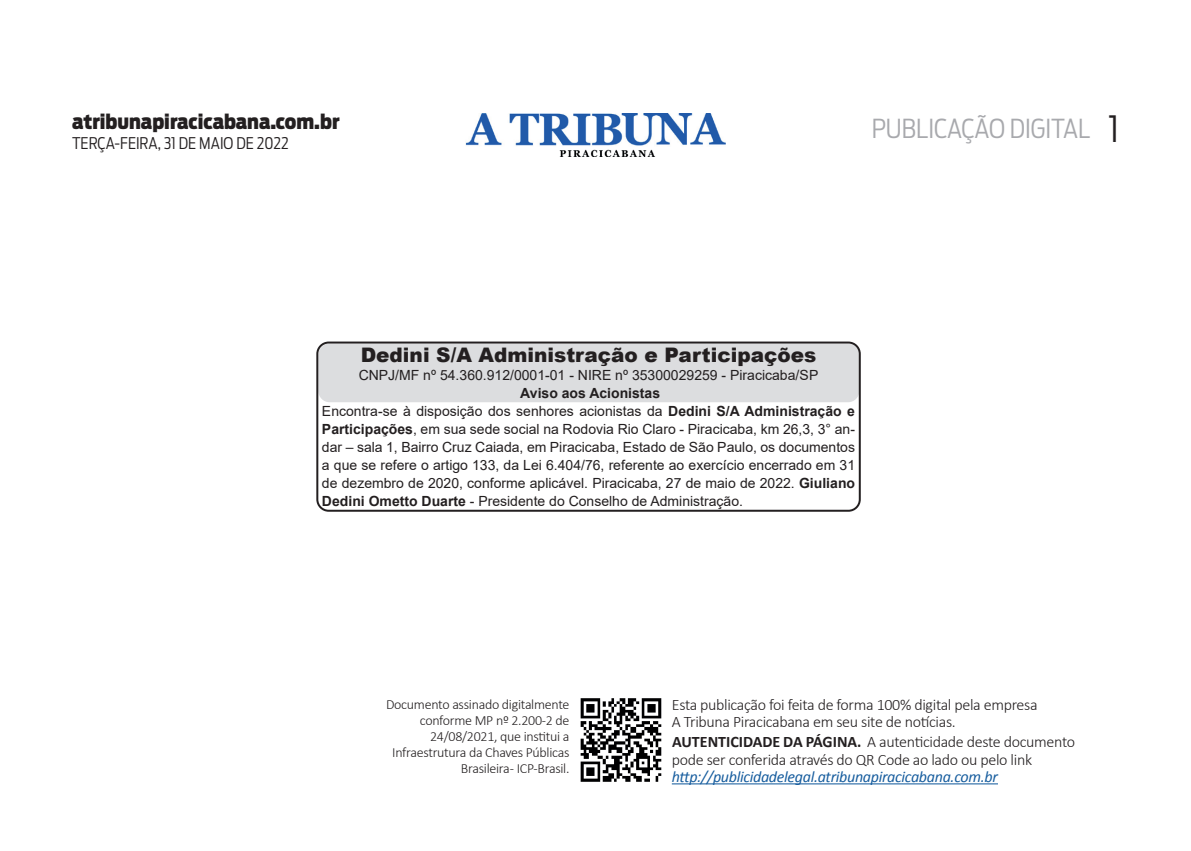
<style>
.page{position:relative;width:1191px;height:851px;background:#fff}
.page>*{position:absolute;margin:0;border:0;box-sizing:border-box;transform-origin:0 0}
.t1{font:300 26px "Antenna Cond";color:#a8a9ad}
.t2{font:900 20px "Arial";color:#231f20}
.t3{font:900 20px "Antenna Cond";color:#231f20}
.t4{font:300 16px/17.4px "Calibri";letter-spacing:-.02em;color:#231f20}
.t5{font:300 16px "Antenna Cond";color:#231f20}
.t6{font:14px "Arial";color:#231f20}
.t7{font:300 14px/16px "Calibri";letter-spacing:-.02em;color:#231f20;text-align:right}
.t8{font:700 14px "Arial";color:#231f20}
.s1{font-size:36px;color:#231f20}
.s2{font-weight:700}
.s3{font-weight:400;font-style:italic;color:#175d9e}
</style>
<div class="page">
<img style="left:466px;top:113px;width:259px;height:43px">
<hr style="left:672px;top:783px;width:326px;height:1px;background:#175d9e">
<img style="left:580px;top:698px;width:82px;height:84px">
<div style="left:318px;top:343px;width:541px;height:59px;background:#dcdddf;border-radius:11px"></div>
<div style="left:316px;top:341px;width:544px;height:170px;border:2px solid #231f20;border-radius:11px"></div>
<p class="t3" style="left:72px;top:110px;width:269px">atribunapiracicabana.com.br</p>
<p class="t5" style="left:72px;top:134px;width:218px">TERÇA-FEIRA, 31 DE MAIO DE 2022</p>
<p class="t1" style="left:871px;top:114px;width:249px">PUBLICAÇÃO DIGITAL <span class="s1">1</span></p>
<p class="t2" style="left:361px;top:340px;width:457px">Dedini S/A Administração e Participações</p>
<p class="t6" style="left:359px;top:365px;width:461px">CNPJ/MF nº 54.360.912/0001-01 - NIRE nº 35300029259 - Piracicaba/SP</p>
<p class="t8" style="left:520px;top:383px;width:141px">Aviso aos Acionistas</p>
<p class="t6" style="left:322px;top:401px;width:534px">Encontra-se à disposição dos senhores acionistas da <span class="s2">Dedini S/A Administração e</span></p>
<p class="t6" style="left:322px;top:419px;width:534px"><span class="s2">Participações</span>, em sua sede social na Rodovia Rio Claro - Piracicaba, km 26,3, 3° an-</p>
<p class="t6" style="left:322px;top:437px;width:534px">dar – sala 1, Bairro Cruz Caiada, em Piracicaba, Estado de São Paulo, os documentos</p>
<p class="t6" style="left:322px;top:455px;width:534px">a que se refere o artigo 133, da Lei 6.404/76, referente ao exercício encerrado em 31</p>
<p class="t6" style="left:322px;top:473px;width:534px">de dezembro de 2020, conforme aplicável. Piracicaba, 27 de maio de 2022. <span class="s2">Giuliano</span></p>
<p class="t6" style="left:322px;top:491px;width:422px"><span class="s2">Dedini Ometto Duarte</span> - Presidente do Conselho de Administração.</p>
<p class="t7" style="left:386px;top:696px;width:185px">Documento assinado digitalmente conforme MP nº 2.200-2 de<br>24/08/2021, que institui a<br>Infraestrutura da Chaves Públicas<br>Brasileira - ICP-Brasil.</p>
<p class="t4" style="left:672px;top:695px;width:367px">Esta publicação foi feita de forma 100% digital pela empresa<br>A Tribuna Piracicabana em seu site de notícias.</p>
<p class="t4" style="left:672px;top:733px;width:405px"><span class="s2">AUTENTICIDADE DA PÁGINA.</span> A autenticidade deste documento pode ser conferida através do QR Code ao lado ou pelo link <span class="s3">http://publicidadelegal.atribunapiracicabana.com.br</span></p>
</div>
